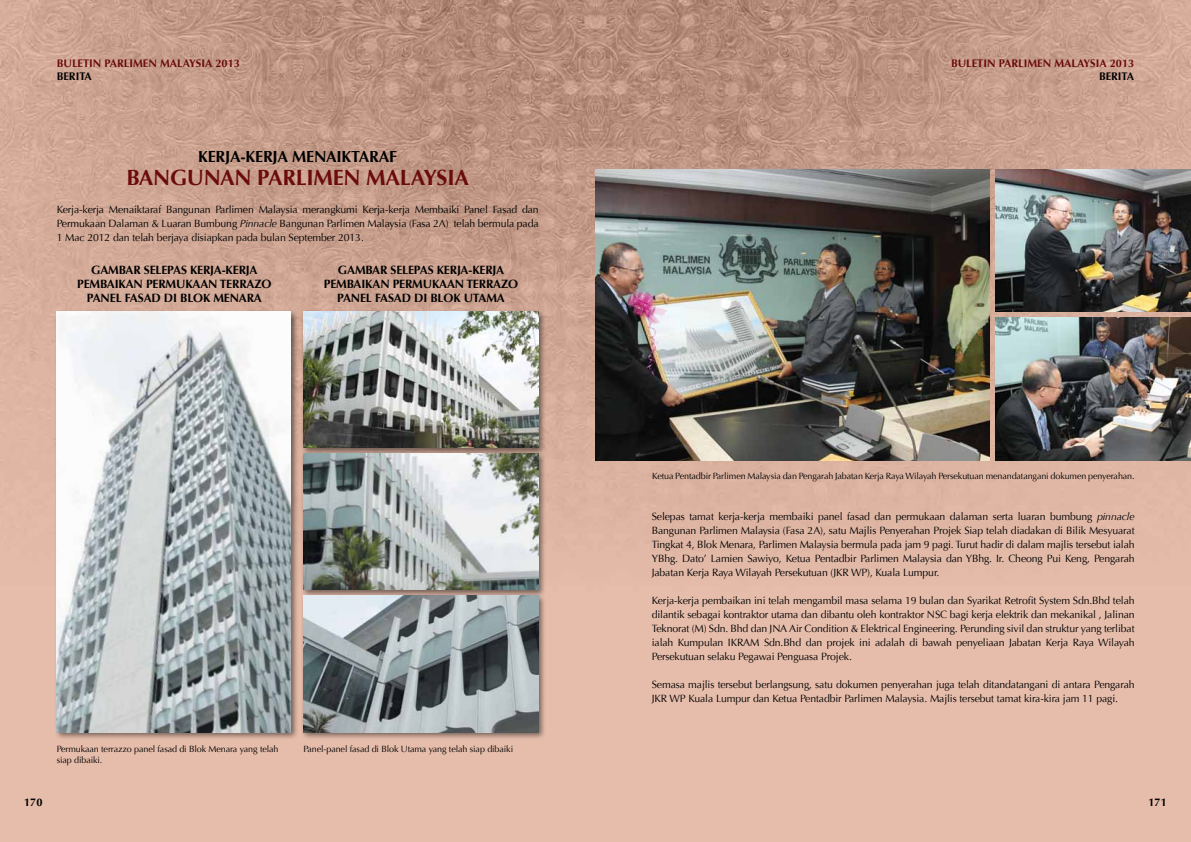
<style>
.page{position:relative;width:1191px;height:842px;background:#fff}
.page>*{position:absolute;margin:0;border:0;box-sizing:border-box;transform-origin:0 0}
.t1{font:700 22px "Optima";letter-spacing:-.01em;color:#6b0b0c}
.t2{font:700 16px "Optima";letter-spacing:-.01em;color:#000}
.t3{font:700 12px/14px "Optima";letter-spacing:-.01em;color:#000;text-align:center}
.t4{font:700 11px "Optima";color:#6b0b0c}
.t5{font:700 11px "Optima";color:#000}
.t6{font:10.5px/14px "Optima";letter-spacing:-.01em;color:#000;text-align:justify}
.t7{font:9px/10.8px "Optima";letter-spacing:-.01em;color:#000}
.s1{font-style:italic}
</style>
<div class="page">
<img style="left:595px;top:0;width:596px;height:842px">
<svg style="left:0;top:0;width:595px;height:842px;background:#d0a795"></svg>
<div style="left:54px;top:309px;width:245px;height:431px;background:#000;opacity:.5"></div>
<img style="left:57px;top:312px;width:234px;height:420px">
<div style="left:301px;top:309px;width:245px;height:147px;background:#000;opacity:.5"></div>
<img style="left:303px;top:312px;width:235px;height:136px">
<div style="left:301px;top:451px;width:245px;height:147px;background:#000;opacity:.5"></div>
<img style="left:303px;top:454px;width:235px;height:136px">
<div style="left:301px;top:593px;width:245px;height:147px;background:#000;opacity:.5"></div>
<img style="left:303px;top:596px;width:235px;height:136px">
<img style="left:995px;top:318px;width:196px;height:142px">
<img style="left:595px;top:170px;width:394px;height:290px">
<img style="left:995px;top:170px;width:196px;height:142px">
<p class="t4" style="left:57px;top:57px;width:185px">BULETIN PARLIMEN MALAYSIA 2013</p>
<p class="t5" style="left:57px;top:70px;width:37px">BERITA</p>
<h2 class="t2" style="left:198px;top:147px;width:201px">KERJA-KERJA MENAIKTARAF</h2>
<h1 class="t1" style="left:126px;top:165px;width:344px">BANGUNAN PARLIMEN MALAYSIA</h1>
<p class="t6" style="left:57px;top:203px;width:483px">Kerja-kerja Menaiktaraf Bangunan Parlimen Malaysia merangkumi Kerja-kerja Membaiki Panel Fasad dan Permukaan Dalaman &amp; Luaran Bumbung <span class="s1">Pinnacle</span> Bangunan Parlimen Malaysia (Fasa 2A) telah bermula pada 1 Mac 2012 dan telah berjaya disiapkan pada bulan September 2013.</p>
<p class="t3" style="left:77px;top:263px;width:196px">GAMBAR SELEPAS KERJA-KERJA<br>PEMBAIKAN PERMUKAAN TERRAZO<br>PANEL FASAD DI BLOK MENARA</p>
<p class="t3" style="left:324px;top:263px;width:196px">GAMBAR SELEPAS KERJA-KERJA<br>PEMBAIKAN PERMUKAAN TERRAZO<br>PANEL FASAD DI BLOK UTAMA</p>
<p class="t7" style="left:57px;top:743px;width:223px">Permukaan terrazzo panel fasad di Blok Menara yang telah siap dibaiki.</p>
<p class="t7" style="left:303px;top:743px;width:211px">Panel-panel fasad di Blok Utama yang telah siap dibaiki</p>
<p class="t4" style="left:951px;top:57px;width:185px">BULETIN PARLIMEN MALAYSIA 2013</p>
<p class="t5" style="left:1099px;top:70px;width:37px">BERITA</p>
<p class="t7" style="left:652px;top:471px;width:484px">Ketua Pentadbir Parlimen Malaysia dan Pengarah Jabatan Kerja Raya Wilayah Persekutuan menandatangani dokumen penyerahan.</p>
<p class="t6" style="left:652px;top:510px;width:484px">Selepas tamat kerja-kerja membaiki panel fasad dan permukaan dalaman serta luaran bumbung <span class="s1">pinnacle </span>Bangunan Parlimen Malaysia (Fasa 2A), satu Majlis Penyerahan Projek Siap telah diadakan di Bilik Mesyuarat Tingkat 4, Blok Menara, Parlimen Malaysia bermula pada jam 9 pagi. Turut hadir di dalam majlis tersebut ialah YBhg. Dato’ Lamien Sawiyo, Ketua Pentadbir Parlimen Malaysia dan YBhg. Ir. Cheong Pui Keng, Pengarah Jabatan Kerja Raya Wilayah Persekutuan (JKR WP), Kuala Lumpur.</p>
<p class="t6" style="left:652px;top:594px;width:484px">Kerja-kerja pembaikan ini telah mengambil masa selama 19 bulan dan Syarikat Retrofit System Sdn.Bhd telah dilantik sebagai kontraktor utama dan dibantu oleh kontraktor NSC bagi kerja elektrik dan mekanikal , Jalinan Teknorat (M) Sdn. Bhd dan JNA Air Condition &amp; Elektrical Engineering. Perunding sivil dan struktur yang terlibat ialah Kumpulan IKRAM Sdn.Bhd dan projek ini adalah di bawah penyeliaan Jabatan Kerja Raya Wilayah Persekutuan selaku Pegawai Penguasa Projek.</p>
<p class="t6" style="left:652px;top:678px;width:484px">Semasa majlis tersebut berlangsung, satu dokumen penyerahan juga telah ditandatangani di antara Pengarah<br>JKR WP Kuala Lumpur dan Ketua Pentadbir Parlimen Malaysia. Majlis tersebut tamat kira-kira jam 11 pagi.</p>
<p class="t5" style="left:24px;top:795px;width:20px">170</p>
<p class="t5" style="left:1148px;top:795px;width:20px">171</p>
</div>
